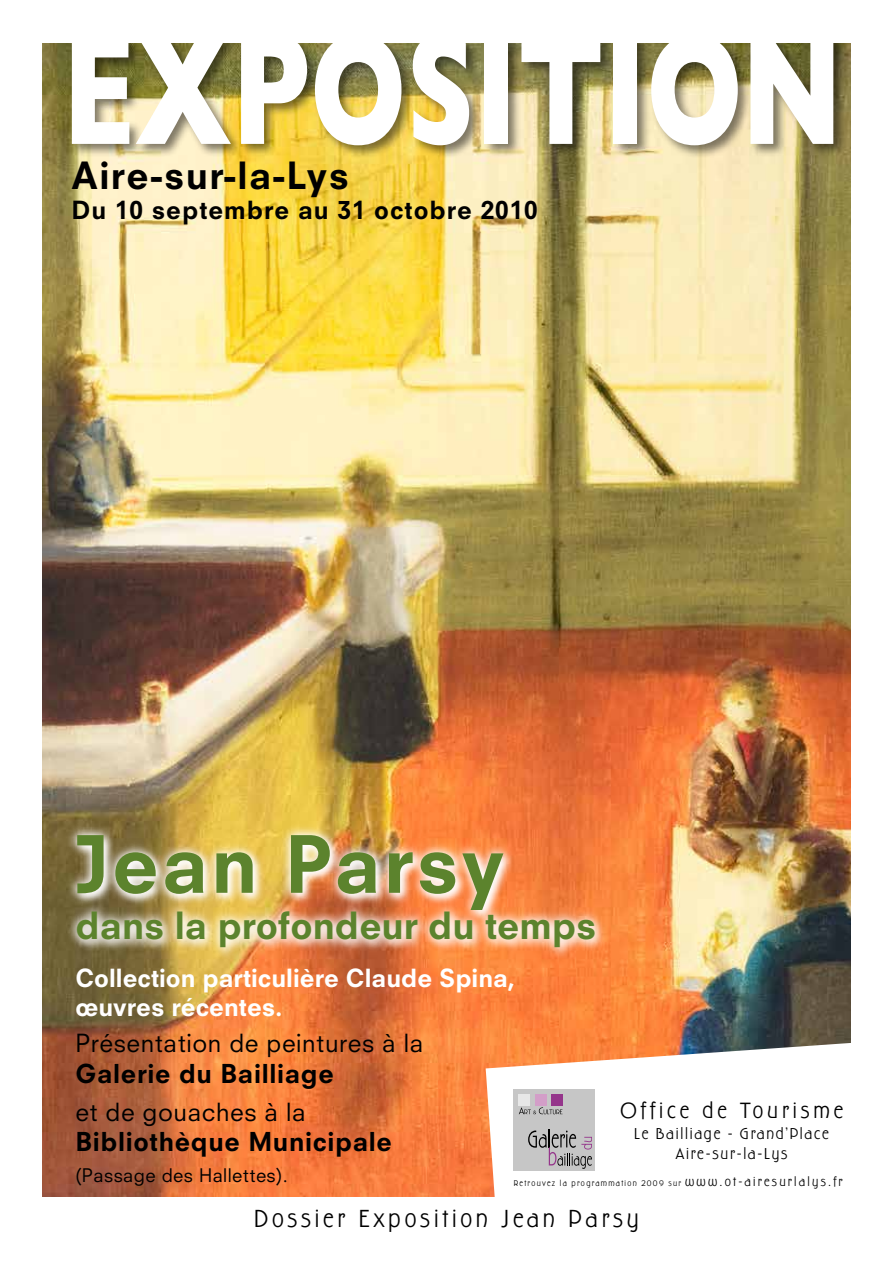
<style>
.page{position:relative;width:893px;height:1263px;background:#fff}
.page>*{position:absolute;margin:0;border:0;box-sizing:border-box;transform-origin:0 0}
.t1{font:700 159.75px "Gill Sans";color:#fff;scale:.71 1}
.t2{font:800 76.65px "Neuzeit S";letter-spacing:.035em;color:#5c832d}
.t3{font:800 36.45px "Neuzeit S";color:#5c832d}
.t4{font:800 36.45px "Neuzeit S";letter-spacing:.04em;color:#000}
.t5{font:27px "Hardwood LP";letter-spacing:.14em;color:#000}
.t6{font:800 25.35px "Neuzeit S";letter-spacing:.025em;color:#000}
.t7{font:800 24.3px/29.2px "Neuzeit S";color:#fff}
.t8{font:24.3px "Neuzeit S";letter-spacing:.025em;color:#000}
.t9{font:800 24.3px "Neuzeit S";letter-spacing:.04em;color:#000}
.t10{font:24.15px "Hardwood LP";letter-spacing:.16em;color:#000}
.t11{font:18.3px "Neuzeit S";letter-spacing:.025em;color:#000}
.t12{font:17.25px/20.7px "Hardwood LP";letter-spacing:.1em;color:#000;text-align:center}
.t13{font:9.15px "Hardwood LP";letter-spacing:.14em;color:#000}
.s1{font-size:14.25px}
</style>
<div class="page">
<img style="left:43px;top:43px;width:808px;height:1153px">
<svg style="left:486px;top:1042px;width:365px;height:155px"></svg>
<div style="left:514px;top:1089px;width:81px;height:81px;background:#c6c6c6"></div>
<svg style="left:528px;top:1129px;width:64px;height:40px"></svg>
<div style="left:519px;top:1094px;width:11px;height:11px;background:#e7e7e7"></div>
<div style="left:535px;top:1094px;width:11px;height:11px;background:#d39ec8"></div>
<div style="left:551px;top:1094px;width:11px;height:11px;background:#95358b"></div>
<svg style="left:519px;top:1107px;width:43px;height:7px"></svg>
<div style="left:69px;top:32px;width:779px;height:127px;background:#000;opacity:.5"></div>
<div style="left:62px;top:819px;width:455px;height:106px;background:#fff;opacity:.75"></div>
<div style="left:68px;top:825px;width:444px;height:95px;background:#fff;opacity:.75"></div>
<div style="left:42px;top:24px;width:827px;height:19px;background:#fff"></div>
<div style="left:62px;top:897px;width:547px;height:64px;background:#fff;opacity:.75"></div>
<div style="left:68px;top:903px;width:536px;height:54px;background:#fff;opacity:.75"></div>
<h1 class="t1" style="left:62px;top:-37px;width:1101px">EXPOSITION</h1>
<h3 class="t4" style="left:72px;top:154px;width:279px">Aire-sur-la-Lys</h3>
<h3 class="t9" style="left:72px;top:195px;width:468px">Du 10 septembre au 31 octobre 2010</h3>
<h2 class="t2" style="left:75px;top:817px;width:430px">Jean Parsy</h2>
<h3 class="t3" style="left:75px;top:903px;width:523px">dans la profondeur du temps</h3>
<h3 class="t7" style="left:75px;top:963px;width:441px">Collection particulière Claude Spina, œuvres récentes.</h3>
<h3 class="t8" style="left:75px;top:1029px;width:349px">Présentation de peintures à la</h3>
<h3 class="t6" style="left:75px;top:1058px;width:260px">Galerie du Bailliage</h3>
<h3 class="t8" style="left:75px;top:1097px;width:232px">et de gouaches à la</h3>
<h3 class="t6" style="left:75px;top:1126px;width:318px">Bibliothèque Municipale</h3>
<h3 class="t11" style="left:75px;top:1163px;width:214px">(Passage des Hallettes).</h3>
<h3 class="t10" style="left:620px;top:1097px;width:225px">Office de Tourisme</h3>
<h3 class="t12" style="left:634px;top:1123px;width:196px">Le Bailliage - Grand’Place<br>Aire-sur-la-Lys</h3>
<p class="t13" style="left:514px;top:1178px;width:330px">Retrouvez la programmation 2009 sur <span class="s1">www.ot-airesurlalys.fr</span></p>
<h3 class="t5" style="left:254px;top:1204px;width:386px">Dossier Exposition Jean Parsy</h3>
</div>
